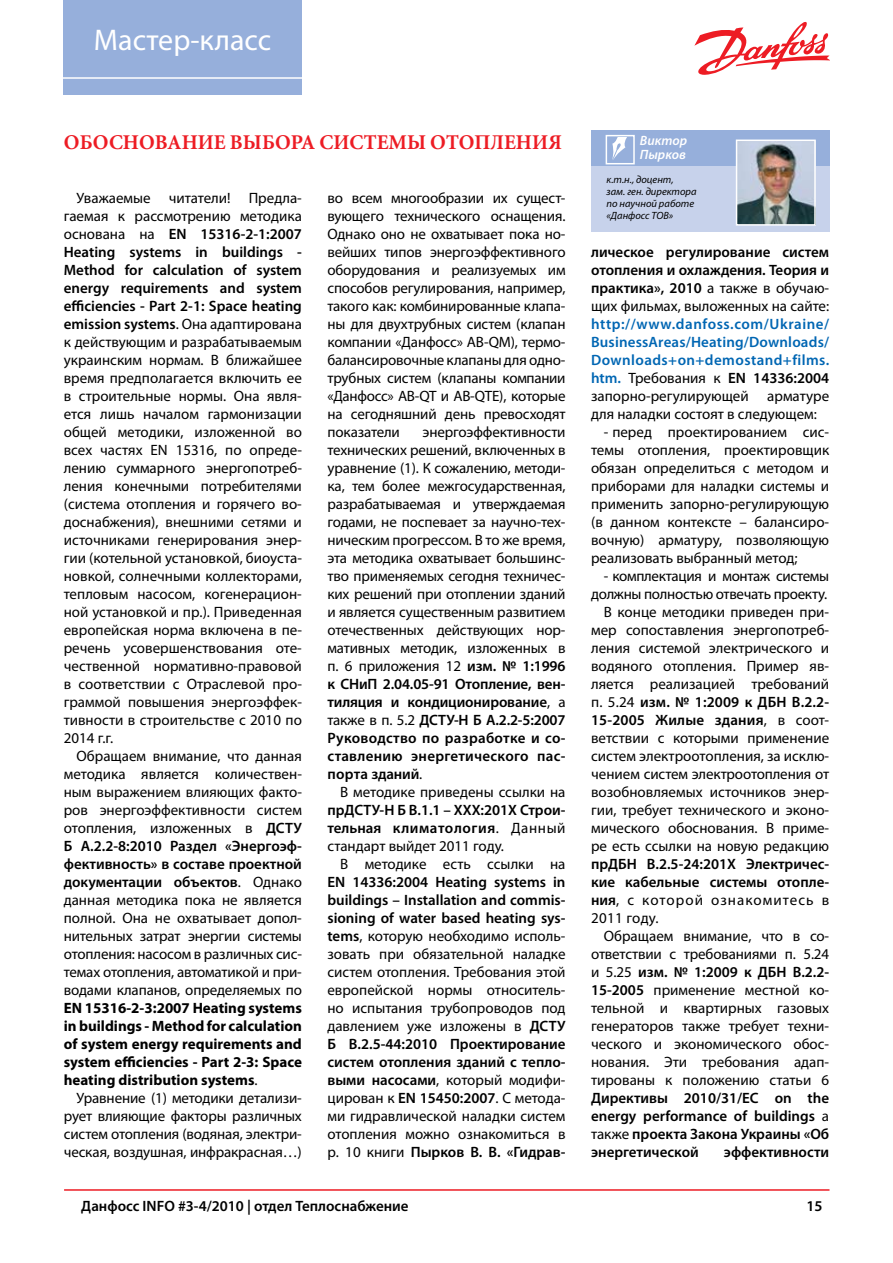
<style>
.page{position:relative;width:893px;height:1263px;background:#fff}
.page>*{position:absolute;margin:0;border:0;box-sizing:border-box;transform-origin:0 0}
.t1{font:30px "Myriad Pro";color:#fff}
.t2{font:700 21px "Minion Cyr";color:#ed1c24}
.t3{font:15px/18px "Myriad Pro";color:#000;text-align:justify}
.t4{font:600 15px/18px "Myriad Pro";color:#000;text-align:justify}
.t5{font:600 15px/18px "Myriad Pro";letter-spacing:.025em;color:#0066b3;text-align:justify}
.t6{font:700 15px/18px "Myriad Pro";color:#000;text-align:justify}
.t7{font:italic 600 13.5px/13.5px "Myriad Pro";color:#fff}
.t8{font:italic 10.5px/12px "Myriad Pro";color:#000}
.s1{font-weight:600}
.s2{font-weight:400}
.s3{font-weight:400;color:#000}
.s4{color:#000}
</style>
<div class="page">
<hr style="left:64px;top:1189px;width:765px;height:2px;background:#ed1c24">
<svg style="left:694px;top:22px;width:135px;height:53px"></svg>
<div style="left:64px;top:0;width:238px;height:95px;background:#96afdb"></div>
<hr style="left:54px;top:77px;width:256px;height:2px;background:#fff">
<div style="left:591px;top:161px;width:238px;height:71px;background:#c7d2eb"></div>
<div style="left:591px;top:131px;width:238px;height:35px;background:#96afdb"></div>
<svg style="left:612px;top:138px;width:15px;height:22px"></svg>
<div style="left:606px;top:135px;width:29px;height:29px;border:2px solid #fff"></div>
<img style="left:739px;top:143px;width:74px;height:80px">
<div style="left:736px;top:140px;width:80px;height:86px;border:2px solid #fff"></div>
<h1 class="t1" style="left:94px;top:21px;width:179px">Мастер-класс</h1>
<h2 class="t2" style="left:64px;top:129px;width:16px">ОБОСНОВАНИЕ</h2>
<h2 class="t2" style="left:230px;top:129px;width:16px">ВЫБОРА</h2>
<h2 class="t2" style="left:319px;top:129px;width:17px">СИСТЕМЫ</h2>
<h2 class="t2" style="left:430px;top:129px;width:16px">ОТОПЛЕНИЯ</h2>
<p class="t3" style="left:64px;top:188px;width:240px;text-indent:13px">Уважаемые читатели! Предла&shy;гаемая к рассмотрению методика основана на <span class="s1">EN 15316-2-1:2007<br>Heating systems in buildings - Method for calculation of system energy requirements and system efficiencies - Part 2-1: Space heating emission systems</span>. Она адаптирована к действующим и разрабатываемым украинским нормам. В ближайшее время предполагается включить ее в строительные нормы. Она явля&shy;ется лишь началом гармонизации общей методики, изложенной во всех частях EN 15316, по опреде&shy;лению суммарного энергопотреб&shy;ления конечными потребителями (система отопления и горячего во&shy;доснабжения), внешними сетями и источниками генерирования энер&shy;гии (котельной установкой, биоуста&shy;новкой, солнечными коллекторами, тепловым насосом, когенерацион&shy;ной установкой и пр.). Приведенная европейская норма включена в пе&shy;речень усовершенствования оте&shy;чественной нормативно-правовой в соответствии с Отраслевой про&shy;граммой повышения энергоэффек&shy;тивности в строительстве с 2010 по 2014 г.г.</p>
<p class="t3" style="left:64px;top:746px;width:240px;text-indent:13px">Обращаем внимание, что данная методика является количествен&shy;ным выражением влияющих факто&shy;ров энергоэффективности систем отопления, изложенных в <span class="s1">ДСТУ Б А.2.2-8:2010 Раздел «Энергоэф&shy;фективность» в составе проектной документации объектов</span>. Однако данная методика пока не является полной. Она не охватывает допол&shy;нительных затрат энергии системы отопления: насосом в различных сис&shy;темах отопления, автоматикой и при&shy;водами клапанов, определяемых по</p>
<p class="t6" style="left:64px;top:998px;width:240px">EN 15316-2-3:2007 Heating systems in buildings - Method for calculation of system energy requirements and system efficiencies - Part 2-3: Space heating distribution systems<span class="s2">.</span></p>
<p class="t3" style="left:64px;top:1088px;width:240px;text-indent:13px">Уравнение (1) методики детализи&shy;рует влияющие факторы различных систем отопления (водяная, электри&shy;ческая, воздушная, инфракрасная…)</p>
<p class="t3" style="left:327px;top:188px;width:240px">во всем многообразии их сущест&shy;вующего технического оснащения.<br>Однако оно не охватывает пока но&shy;вейших типов энергоэффективного оборудования и реализуемых им способов регулирования, например, такого как: комбинированные клапа&shy;ны для двухтрубных систем (клапан компании «Данфосс» AB-QM), термо&shy;балансировочные клапаны для одно&shy;трубных систем (клапаны компании «Данфосс» AB-QT и AB-QTЕ), которые на сегодняшний день превосходят показатели</p>
<p class="t3" style="left:327px;top:422px;width:240px;text-indent:95px">энергоэффективности технических решений, включенных в уравнение (1). К сожалению, методи&shy;ка, тем более межгосударственная, разрабатываемая и утверждаемая годами, не поспевает за научно-тех&shy;ническим прогрессом. В то же время, эта методика охватывает большинс&shy;тво применяемых сегодня техничес&shy;ких решений при отоплении зданий и является существенным развитием отечественных действующих нор&shy;мативных методик, изложенных в п. 6 приложения 12 <span class="s1">изм. № 1:1996 к СНиП 2.04.05-91 Отопление, вен&shy;тиляция и кондиционирование</span>, а также в п. 5.2 <span class="s1">ДСТУ-Н Б А.2.2-5:2007<br>Руководство по разработке и со&shy;ставлению энергетического пас&shy;порта зданий</span>.</p>
<p class="t3" style="left:340px;top:782px;width:227px">В методике приведены ссылки на</p>
<p class="t4" style="left:327px;top:800px;width:240px">прДСТУ-Н Б В.1.1 – ХХХ:201Х Строи&shy;тельная климатология<span class="s2">. Данный стандарт выйдет 2011 году.</span></p>
<p class="t3" style="left:340px;top:854px;width:227px">В методике есть ссылки на</p>
<p class="t3" style="left:327px;top:872px;width:240px"><span class="s1">EN 14336:2004 Heating systems in buildings – Installation and commis&shy;sioning of water based heating sys&shy;tems</span>, которую необходимо исполь&shy;зовать при обязательной наладке систем отопления. Требования этой европейской нормы относитель&shy;но испытания трубопроводов под давлением уже изложены в <span class="s1">ДСТУ Б В.2.5-44:2010 Проектирование систем отопления зданий с тепло&shy;выми насосами</span>, который модифи&shy;цирован к <span class="s1">EN 15450:2007</span>. С метода&shy;ми гидравлической наладки систем отопления можно ознакомиться в р. 10 книги <span class="s1">Пырков В. В. «Гидрав-</span></p>
<p class="t7" style="left:640px;top:134px;width:49px">Виктор<br>Пырков</p>
<p class="t8" style="left:607px;top:174px;width:91px">к.т.н., доцент,<br>зам. ген. директора по научной работе «Данфосс ТОВ»</p>
<p class="t4" style="left:591px;top:242px;width:240px">лическое регулирование систем отопления и охлаждения. Теория и практика», 2010 <span class="s2">а также в обучаю&shy;щих фильмах, выложенных на сайте:</span></p>
<p class="t5" style="left:591px;top:314px;width:240px">http://www.danfoss.com/Ukraine/ BusinessAreas/Heating/Downloads/ Downloads+on+demostand+films. htm. <span class="s3">Требования к</span> <span class="s4">EN 14336:2004 </span><span class="s3">запорно-регулирующей арматуре для наладки состоят в следующем:</span></p>
<p class="t3" style="left:591px;top:422px;width:240px;text-indent:13px">- перед проектированием сис&shy;темы отопления, проектировщик обязан определиться с методом и приборами для наладки системы и применить запорно-регулирующую (в данном контексте – балансиро&shy;вочную) арматуру, позволяющую реализовать выбранный метод;</p>
<p class="t3" style="left:591px;top:566px;width:240px;text-align:right">- комплектация и монтаж системы должны полностью отвечать проекту.<br>В конце методики приведен при&shy;мер сопоставления энергопотреб&shy;ления системой электрического и водяного отопления. Пример яв&shy;ляется реализацией требований п. 5.24 <span class="s1">изм. № 1:2009 к ДБН В.2.2- 15-2005 Жилые здания</span>, в соот&shy;ветствии с которыми применение систем электроотопления, за исклю&shy;чением систем электроотопления от возобновляемых источников энер&shy;гии, требует технического и эконо&shy;мического обоснования. В приме&shy;ре есть ссылки на новую редакцию</p>
<p class="t4" style="left:591px;top:854px;width:240px">прДБН В.2.5-24:201Х Электричес&shy;кие кабельные системы отопле&shy;ния<span class="s2">, с которой ознакомитесь в 2011 году.</span></p>
<p class="t3" style="left:591px;top:926px;width:240px;text-indent:13px">Обращаем внимание, что в со&shy;ответствии с требованиями п. 5.24 и 5.25 <span class="s1">изм. № 1:2009 к ДБН В.2.2- 15-2005</span> применение местной ко&shy;тельной и квартирных газовых генераторов также требует техни&shy;ческого и экономического обос&shy;нования. Эти требования адап&shy;тированы к положению статьи 6</p>
<p class="t4" style="left:591px;top:1088px;width:240px">Директивы 2010/31/ЕС on the energy performance of buildings <span class="s2">а также</span> проекта Закона Украины «Об энергетической</p>
<p class="t4" style="left:724px;top:1142px;width:107px">эффективности</p>
<p class="t4" style="left:81px;top:1196px;width:329px">Данфосс INFO #3-4/2010 | отдел Теплоснабжение</p>
<p class="t4" style="left:806px;top:1196px;width:18px">15</p>
</div>
